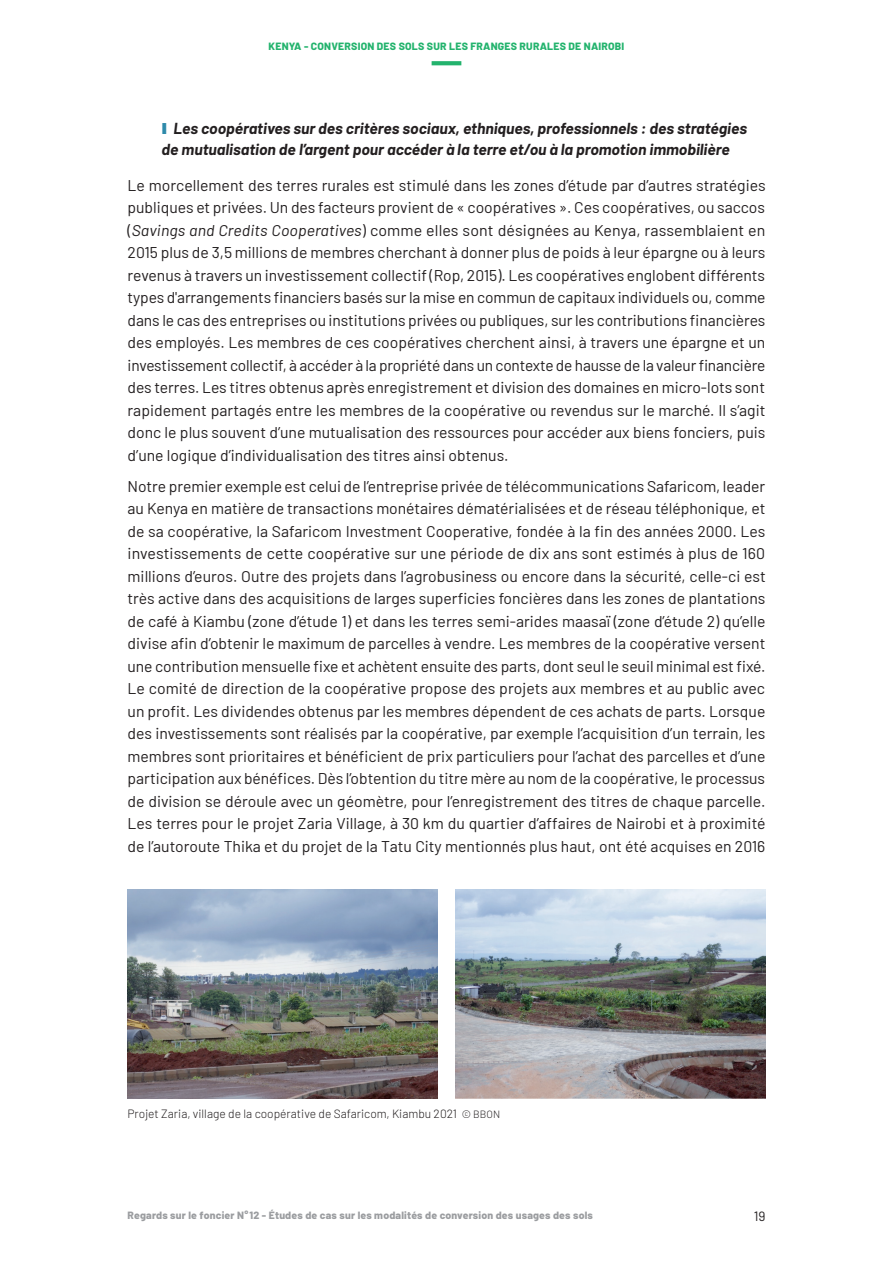
<style>
.page{position:relative;width:893px;height:1263px;background:#fff}
.page>*{position:absolute;margin:0;border:0;box-sizing:border-box;transform-origin:0 0}
.t1{font:15.6px/22.5px "Barlow";color:#231f20;text-align:justify}
.t2{font:italic 700 15.6px/21px "Barlow";color:#231f20}
.t3{font:13.5px "Barlow";color:#231f20}
.t4{font:300 12px "Barlow";color:#231f20}
.t5{font:800 10.5px "Barlow";letter-spacing:.02em;color:#9b9da0}
.t6{font:800 10.5px "Barlow";letter-spacing:.02em;color:#23b36d}
.s1{font-family:"Avenir Next";font-weight:800;font-style:normal;color:#2e8aaa}
.s2{font-style:italic}
.s3{font-size:10.5px}
</style>
<div class="page">
<svg style="left:432px;top:61px;width:29px;height:4px"></svg>
<img style="left:128px;top:890px;width:310px;height:208px">
<img style="left:455px;top:890px;width:310px;height:208px">
<p class="t6" style="left:269px;top:38px;width:357px">KENYA - CONVERSION DES SOLS SUR LES FRANGES RURALES DE NAIROBI</p>
<p class="t2" style="left:162px;top:117px;width:587px"><span class="s1">I</span> Les coopératives sur des critères sociaux, ethniques, professionnels : des stratégies de mutualisation de l’argent pour accéder à la terre et/ou à la promotion immobilière</p>
<p class="t1" style="left:128px;top:173px;width:640px">Le morcellement des terres rurales est stimulé dans les zones d’étude par d’autres stratégies publiques et privées. Un des facteurs provient de « coopératives ». Ces coopératives, ou saccos (<span class="s2">Savings and Credits Cooperatives</span>) comme elles sont désignées au Kenya, rassemblaient en 2015 plus de 3,5 millions de membres cherchant à donner plus de poids à leur épargne ou à leurs revenus à travers un investissement collectif (Rop, 2015). Les coopératives englobent différents types d'arrangements financiers basés sur la mise en commun de capitaux individuels ou, comme dans le cas des entreprises ou institutions privées ou publiques, sur les contributions financières des employés. Les membres de ces coopératives cherchent ainsi, à travers une épargne et un investissement collectif, à accéder à la propriété dans un contexte de hausse de la valeur financière des terres. Les titres obtenus après enregistrement et division des domaines en micro-lots sont rapidement partagés entre les membres de la coopérative ou revendus sur le marché. Il s’agit donc le plus souvent d’une mutualisation des ressources pour accéder aux biens fonciers, puis d’une logique d’individualisation des titres ainsi obtenus.</p>
<p class="t1" style="left:128px;top:474px;width:640px">Notre premier exemple est celui de l’entreprise privée de télécommunications Safaricom, leader au Kenya en matière de transactions monétaires dématérialisées et de réseau téléphonique, et de sa coopérative, la Safaricom Investment Cooperative, fondée à la fin des années 2000. Les investissements de cette coopérative sur une période de dix ans sont estimés à plus de 160 millions d’euros. Outre des projets dans l’agrobusiness ou encore dans la sécurité, celle-ci est très active dans des acquisitions de larges superficies foncières dans les zones de plantations de café à Kiambu (zone d’étude 1) et dans les terres semi-arides maasaï (zone d’étude 2) qu’elle divise afin d’obtenir le maximum de parcelles à vendre. Les membres de la coopérative versent une contribution mensuelle fixe et achètent ensuite des parts, dont seul le seuil minimal est fixé.<br>Le comité de direction de la coopérative propose des projets aux membres et au public avec un profit. Les dividendes obtenus par les membres dépendent de ces achats de parts. Lorsque des investissements sont réalisés par la coopérative, par exemple l’acquisition d’un terrain, les membres sont prioritaires et bénéficient de prix particuliers pour l’achat des parcelles et d’une participation aux bénéfices. Dès l’obtention du titre mère au nom de la coopérative, le processus de division se déroule avec un géomètre, pour l’enregistrement des titres de chaque parcelle.<br>Les terres pour le projet Zaria Village, à 30 km du quartier d’affaires de Nairobi et à proximité de l’autoroute Thika et du projet de la Tatu City mentionnés plus haut, ont été acquises en 2016</p>
<p class="t4" style="left:128px;top:1105px;width:374px">Projet Zaria, village de la coopérative de Safaricom, Kiambu 2021 <span class="s3">© BBON</span></p>
<p class="t5" style="left:128px;top:1208px;width:467px">Regards sur le foncier N°12 - Études de cas sur les modalités de conversion des usages des sols</p>
<p class="t3" style="left:754px;top:1207px;width:13px">19</p>
</div>
